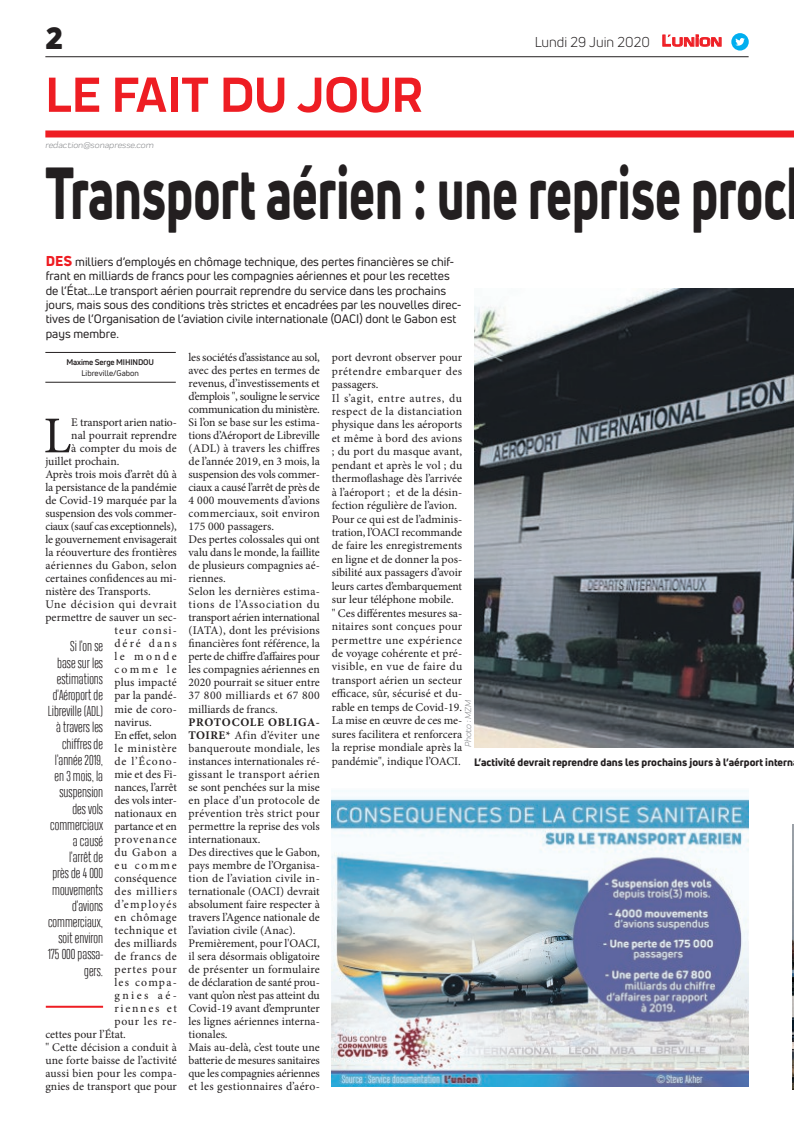
<style>
.page{position:relative;width:794px;height:1129px;background:#fff}
.page>*{position:absolute;margin:0;border:0;box-sizing:border-box;transform-origin:0 0}
.t1{font:800 72px "Uni Neue";color:#231f20;scale:.68 1}
.t2{font:51.7px "Minion Pro";color:#231f20}
.t3{font:700 51px "Praktika";color:#ee1d23}
.t4{font:900 30px "Uni Neue";color:#231f20}
.t5{font:14px "Uni Neue";color:#231f20}
.t6{font:300 13.5px/16.2px "Heading Compressed Pro";color:#231f20;text-align:right}
.t7{font:12px/14.4px "Uni Neue";color:#231f20}
.t8{font:11.7px/13px "Minion Pro";color:#231f20}
.t9{font:11.7px "Minion Pro";letter-spacing:.02em;color:#231f20}
.t10{font:11.7px "Minion Pro";letter-spacing:-.02em;color:#231f20}
.t11{font:11.7px "Minion Pro";letter-spacing:.025em;color:#231f20}
.t12{font:11.7px "Minion Pro";letter-spacing:.06em;color:#231f20}
.t13{font:11.7px "Minion Pro";letter-spacing:-.025em;color:#231f20}
.t14{font:11.7px "Minion Pro";letter-spacing:.055em;color:#231f20}
.t15{font:11.7px "Minion Pro";letter-spacing:.105em;color:#231f20}
.t16{font:11.7px "Minion Pro";letter-spacing:.065em;color:#231f20}
.t17{font:11.7px "Minion Pro";letter-spacing:.035em;color:#231f20}
.t18{font:11.7px "Minion Pro";letter-spacing:.095em;color:#231f20}
.t19{font:11.7px "Minion Pro";letter-spacing:.075em;color:#231f20}
.t20{font:11.7px "Minion Pro";letter-spacing:.045em;color:#231f20}
.t21{font:11.7px "Minion Pro";letter-spacing:.07em;color:#231f20}
.t22{font:11.7px "Minion Pro";letter-spacing:.15em;color:#231f20}
.t23{font:11.7px "Minion Pro";letter-spacing:.17em;color:#231f20}
.t24{font:800 10.5px "Uni Neue";color:#231f20}
.t25{font:italic 9px "Praktika";color:#818386}
.t26{font:700 8px "Uni Neue";letter-spacing:-.02em;color:#231f20}
.t27{font:8px "Uni Neue";color:#231f20}
.s1{font-family:"Eurostile";font-weight:600;font-size:14.9px;color:#ee1d23}
.s2{font-family:"Eurostile";font-weight:600;font-size:11.4px;color:#ee1d23}
.s3{font-weight:800;font-size:14px;color:#ee1d23}
.s4{font-weight:700}
</style>
<div class="page">
<hr style="left:45px;top:56px;width:703px;height:1px;background:#231f20">
<div style="left:45px;top:130px;width:749px;height:7px;background:#ee1d23"></div>
<img style="left:474px;top:288px;width:320px;height:459px">
<img style="left:792px;top:824px;width:2px;height:264px">
<svg style="left:662px;top:34px;width:60px;height:13px"></svg>
<div style="left:731px;top:33px;width:17px;height:18px;background:#00aeef;border-radius:50%"></div>
<svg style="left:735px;top:38px;width:10px;height:8px"></svg>
<hr style="left:46px;top:1005px;width:57px;height:2px;background:#ee1d23">
<hr style="left:45px;top:381px;width:131px;height:1px;background:#231f20">
<hr style="left:45px;top:352px;width:131px;height:1px;background:#231f20">
<img style="left:332px;top:790px;width:416px;height:295px">
<h3 class="t4" style="left:45px;top:17px;width:19px">2</h3>
<h3 class="t3" style="left:45px;top:54px;width:378px">LE FAIT DU JOUR</h3>
<p class="t25" style="left:45px;top:139px;width:110px">redaction@sonapresse.com</p>
<p class="t5" style="left:535px;top:33px;width:189px">Lundi 29 Juin 2020 <span class="s1">L</span><span class="s2">UNION</span></p>
<h1 class="t1" style="left:45px;top:144px;width:1091px">Transport aérien : une reprise proc</h1>
<p class="t7" style="left:46px;top:254px;width:417px"><span class="s3">DES</span> milliers d’employés en chômage technique, des pertes financières se chif&shy;frant en milliards de francs pour les compagnies aériennes et pour les recettes de l’État…Le transport aérien pourrait reprendre du service dans les prochains jours, mais sous des conditions très strictes et encadrées par les nouvelles direc&shy;tives de l’Organisation de l’aviation civile internationale (OACI) dont le Gabon est pays membre.</p>
<p class="t26" style="left:66px;top:357px;width:89px">Maxime Serge MIHINDOU</p>
<p class="t27" style="left:82px;top:368px;width:59px">Libreville/Gabon</p>
<h2 class="t2" style="left:43px;top:401px;width:29px">L</h2>
<p class="t8" style="left:71px;top:416px;width:107px">E transport arien natio-</p>
<p class="t8" style="left:71px;top:429px;width:107px">nal pourrait reprendre</p>
<p class="t8" style="left:71px;top:442px;width:107px">à compter du mois de</p>
<p class="t8" style="left:45px;top:455px;width:76px">juillet prochain.</p>
<p class="t8" style="left:45px;top:468px;width:133px">Après trois mois d’arrêt dû à</p>
<p class="t8" style="left:45px;top:481px;width:133px">la persistance de la pandémie</p>
<p class="t8" style="left:45px;top:494px;width:133px">de Covid-19 marquée par la</p>
<p class="t10" style="left:45px;top:505px;width:133px">suspension des vols commer-</p>
<p class="t13" style="left:45px;top:518px;width:133px">ciaux (sauf cas exceptionnels),</p>
<p class="t8" style="left:45px;top:533px;width:133px">le gouvernement envisagerait</p>
<p class="t8" style="left:45px;top:546px;width:133px">la réouverture des frontières</p>
<p class="t11" style="left:45px;top:557px;width:133px">aériennes du Gabon, selon</p>
<p class="t8" style="left:45px;top:572px;width:133px">certaines confidences au mi-</p>
<p class="t8" style="left:45px;top:585px;width:107px">nistère des Transports.</p>
<p class="t12" style="left:45px;top:596px;width:133px">Une décision qui devrait</p>
<p class="t8" style="left:45px;top:611px;width:133px">permettre de sauver un sec-</p>
<p class="t18" style="left:114px;top:622px;width:64px">teur consi-</p>
<p class="t23" style="left:114px;top:635px;width:64px">déré dans</p>
<p class="t8" style="left:114px;top:650px;width:64px">le monde</p>
<p class="t8" style="left:114px;top:663px;width:64px">comme le</p>
<p class="t9" style="left:114px;top:674px;width:64px">plus impacté</p>
<p class="t8" style="left:114px;top:689px;width:64px">par la pandé-</p>
<p class="t9" style="left:114px;top:700px;width:64px">mie de coro-</p>
<p class="t8" style="left:114px;top:715px;width:39px">navirus.</p>
<p class="t8" style="left:114px;top:728px;width:64px">En effet, selon</p>
<p class="t14" style="left:114px;top:739px;width:64px">le ministère</p>
<p class="t8" style="left:114px;top:754px;width:64px">de l’Écono-</p>
<p class="t8" style="left:114px;top:767px;width:64px">mie et des Fi-</p>
<p class="t8" style="left:114px;top:780px;width:64px">nances, l’arrêt</p>
<p class="t8" style="left:114px;top:793px;width:64px">des vols inter-</p>
<p class="t8" style="left:114px;top:806px;width:64px">nationaux en</p>
<p class="t10" style="left:114px;top:817px;width:64px">partance et en</p>
<p class="t19" style="left:114px;top:830px;width:64px">provenance</p>
<p class="t8" style="left:114px;top:845px;width:64px">du Gabon a</p>
<p class="t8" style="left:114px;top:858px;width:64px">eu comme</p>
<p class="t11" style="left:114px;top:869px;width:64px">conséquence</p>
<p class="t16" style="left:114px;top:882px;width:64px">des milliers</p>
<p class="t15" style="left:114px;top:895px;width:64px">d’employés</p>
<p class="t14" style="left:114px;top:908px;width:64px">en chômage</p>
<p class="t17" style="left:114px;top:921px;width:64px">technique et</p>
<p class="t9" style="left:114px;top:934px;width:64px">des milliards</p>
<p class="t20" style="left:114px;top:947px;width:64px">de francs de</p>
<p class="t21" style="left:114px;top:960px;width:64px">pertes pour</p>
<p class="t15" style="left:114px;top:973px;width:64px">les compa-</p>
<p class="t8" style="left:114px;top:988px;width:64px">gnies aé-</p>
<p class="t22" style="left:114px;top:999px;width:64px">riennes et</p>
<p class="t12" style="left:114px;top:1012px;width:64px">pour les re-</p>
<p class="t8" style="left:45px;top:1027px;width:82px">cettes pour l’État.</p>
<p class="t8" style="left:45px;top:1040px;width:133px">" Cette décision a conduit à</p>
<p class="t8" style="left:45px;top:1053px;width:133px">une forte baisse de l’activité</p>
<p class="t9" style="left:45px;top:1064px;width:133px">aussi bien pour les compa-</p>
<p class="t8" style="left:45px;top:1079px;width:133px">gnies de transport que pour</p>
<p class="t6" style="left:48px;top:639px;width:57px">Si l’on se<br>base sur les estimations d’Aéroport de<br>Libreville (ADL) à travers les chiffres de l’année 2019, en 3 mois, la suspension des vols commerciaux a causé l’arrêt de<br>près de 4 000 mouvements d’avions commerciaux, soit environ<br>175 000 passa&shy;gers.</p>
<p class="t8" style="left:189px;top:351px;width:133px">les sociétés d’assistance au sol, avec des pertes en termes de revenus, d’investissements et d’emplois ", souligne le service communication du ministère.<br>Si l’on se base sur les estima&shy;tions d’Aéroport de Libreville (ADL) à travers les chiffres de l’année 2019, en 3 mois, la suspension des vols commer&shy;ciaux a causé l’arrêt de près de<br>4 000 mouvements d’avions commerciaux, soit environ<br>175 000 passagers.<br>Des pertes colossales qui ont valu dans le monde, la faillite de plusieurs compagnies aé&shy;riennes.<br>Selon les dernières estima&shy;tions de l’Association du transport aérien international (IATA), dont les prévisions financières font référence, la perte de chiffre d’affaires pour les compagnies aériennes en<br>2020 pourrait se situer entre<br>37 800 milliards et 67 800 milliards de francs.</p>
<p class="t8" style="left:189px;top:715px;width:133px"><span class="s4">PROTOCOLE OBLIGA-<br>TOIRE*</span> Afin d’éviter une banqueroute mondiale, les instances internationales ré&shy;gissant le transport aérien se sont penchées sur la mise en place d’un protocole de prévention très strict pour permettre la reprise des vols internationaux.<br>Des directives que le Gabon, pays membre de l’Organisa&shy;tion de l’aviation civile in&shy;ternationale (OACI) devrait absolument faire respecter à travers l’Agence nationale de l’aviation civile (Anac).<br>Premièrement, pour l'OACI, il sera désormais obligatoire de présenter un formulaire de déclaration de santé prou&shy;vant qu’on n’est pas atteint du<br>Covid-19 avant d’emprunter les lignes aériennes interna&shy;tionales.<br>Mais au-delà, c’est toute une batterie de mesures sanitaires que les compagnies aériennes et les gestionnaires d’aéro-</p>
<p class="t8" style="left:332px;top:351px;width:132px;line-height:13.4px">port devront observer pour prétendre embarquer des passagers.<br>Il s’agit, entre autres, du respect de la distanciation physique dans les aéroports et même à bord des avions ; du port du masque avant, pendant et après le vol ; du thermoflashage dès l’arrivée à l’aéroport ; et de la désin&shy;fection régulière de l’avion.<br>Pour ce qui est de l’adminis&shy;tration, l’OACI recommande de faire les enregistrements en ligne et de donner la pos&shy;sibilité aux passagers d’avoir leurs cartes d’embarquement sur leur téléphone mobile.<br>" Ces différentes mesures sa&shy;nitaires sont conçues pour permettre une expérience de voyage cohérente et pré&shy;visible, en vue de faire du transport aérien un secteur efficace, sûr, sécurisé et du&shy;rable en temps de Covid-19.<br>La mise en œuvre de ces me&shy;sures facilitera et renforcera la reprise mondiale après la pandémie", indique l’OACI.</p>
<p class="t25" style="left:462px;top:747px;width:49px;rotate:-90deg">Photo : MZM</p>
<p class="t24" style="left:474px;top:755px;width:320px">L’activité devrait reprendre dans les prochains jours à l’aérport intern</p>
</div>
